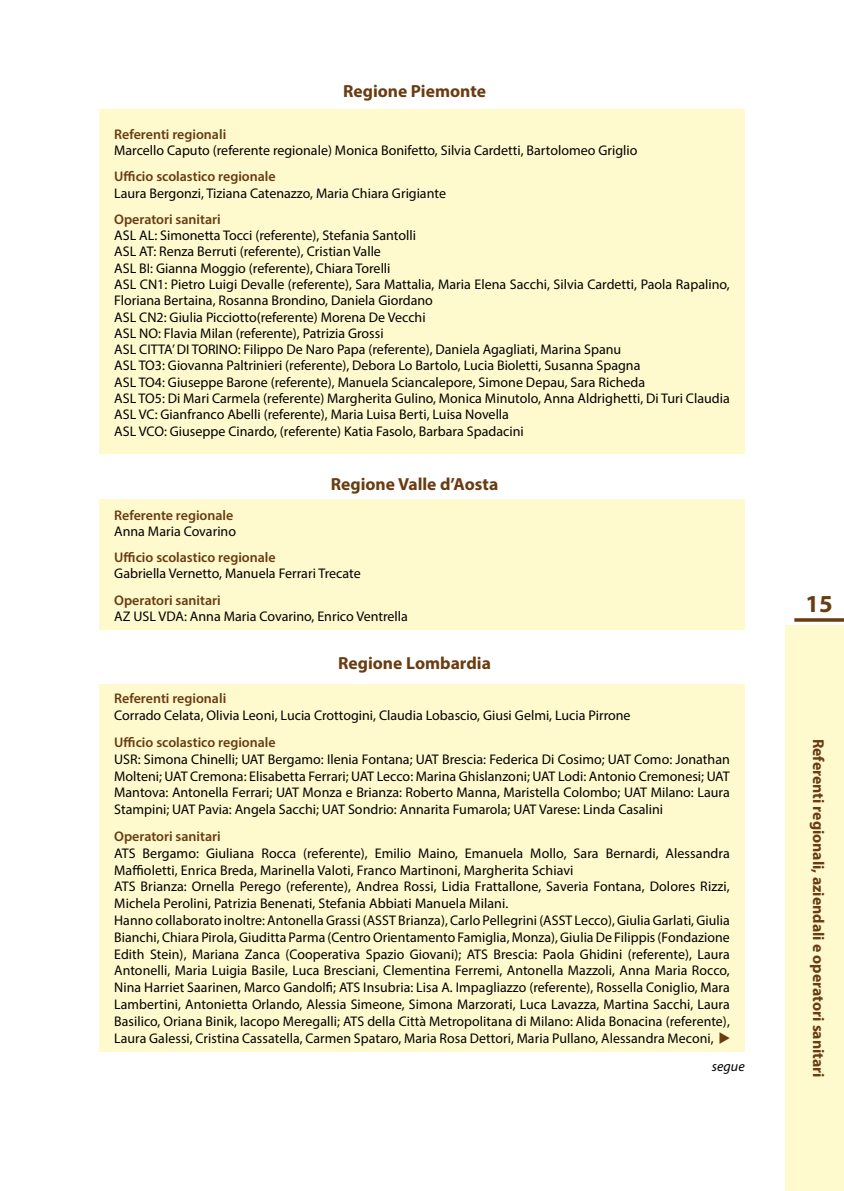
<style>
.page{position:relative;width:844px;height:1191px;background:#fff}
.page>*{position:absolute;margin:0;border:0;box-sizing:border-box;transform-origin:0 0}
.t1{font:700 24.5px "Myriad Pro";color:#693c11}
.t2{font:700 17.5px "Myriad Pro";color:#693c11}
.t3{font:700 15.75px "Myriad Pro";color:#693c11}
.t4{font:14px/16.8px "Myriad Pro";color:#000}
.t5{font:600 14px "Myriad Pro";color:#693c11}
.t6{font:italic 14px "Myriad Pro";letter-spacing:.005em;color:#000}
.s1{color:#693c11}
</style>
<div class="page">
<div style="left:99px;top:110px;width:645px;height:344px;background:#fff9ce"></div>
<div style="left:99px;top:500px;width:645px;height:130px;background:#fff9ce"></div>
<div style="left:99px;top:684px;width:645px;height:367px;background:#fff9ce"></div>
<svg style="left:794px;top:618px;width:49px;height:4px"></svg>
<div style="left:785px;top:625px;width:58px;height:566px;background:#fff9ce"></div>
<p class="t2" style="left:343px;top:80px;width:144px">Regione Piemonte</p>
<p class="t5" style="left:114px;top:125px;width:114px">Referenti regionali</p>
<p class="t4" style="left:114px;top:142px;width:524px">Marcello Caputo (referente regionale) Monica Bonifetto, Silvia Cardetti, Bartolomeo Griglio</p>
<p class="t5" style="left:114px;top:168px;width:163px">Ufficio scolastico regionale</p>
<p class="t4" style="left:114px;top:184px;width:333px">Laura Bergonzi, Tiziana Catenazzo, Maria Chiara Grigiante</p>
<p class="t5" style="left:114px;top:210px;width:108px">Operatori sanitari</p>
<p class="t4" style="left:114px;top:227px;width:617px;line-height:16.3px">ASL AL: Simonetta Tocci (referente), Stefania Santolli<br>ASL AT: Renza Berruti (referente), Cristian Valle<br>ASL BI: Gianna Moggio (referente), Chiara Torelli<br>ASL CN1: Pietro Luigi Devalle (referente), Sara Mattalia, Maria Elena Sacchi, Silvia Cardetti, Paola Rapalino, Floriana Bertaina, Rosanna Brondino, Daniela Giordano<br>ASL CN2: Giulia Picciotto(referente) Morena De Vecchi<br>ASL NO: Flavia Milan (referente), Patrizia Grossi<br>ASL CITTA’ DI TORINO: Filippo De Naro Papa (referente), Daniela Agagliati, Marina Spanu<br>ASL TO3: Giovanna Paltrinieri (referente), Debora Lo Bartolo, Lucia Bioletti, Susanna Spagna<br>ASL TO4: Giuseppe Barone (referente), Manuela Sciancalepore, Simone Depau, Sara Richeda<br>ASL TO5: Di Mari Carmela (referente) Margherita Gulino, Monica Minutolo, Anna Aldrighetti, Di Turi Claudia ASL VC: Gianfranco Abelli (referente), Maria Luisa Berti, Luisa Novella<br>ASL VCO: Giuseppe Cinardo, (referente) Katia Fasolo, Barbara Spadacini</p>
<p class="t2" style="left:331px;top:472px;width:169px">Regione Valle d’Aosta</p>
<p class="t5" style="left:114px;top:506px;width:121px">Referente regionale</p>
<p class="t4" style="left:114px;top:522px;width:123px">Anna Maria Covarino</p>
<p class="t5" style="left:114px;top:548px;width:163px">Ufficio scolastico regionale</p>
<p class="t4" style="left:114px;top:565px;width:248px">Gabriella Vernetto, Manuela Ferrari Trecate</p>
<p class="t5" style="left:114px;top:591px;width:108px">Operatori sanitari</p>
<p class="t4" style="left:114px;top:607px;width:295px">AZ USL VDA: Anna Maria Covarino, Enrico Ventrella</p>
<p class="t2" style="left:338px;top:651px;width:154px">Regione Lombardia</p>
<p class="t5" style="left:114px;top:690px;width:114px">Referenti regionali</p>
<p class="t4" style="left:114px;top:707px;width:518px">Corrado Celata, Olivia Leoni, Lucia Crottogini, Claudia Lobascio, Giusi Gelmi, Lucia Pirrone</p>
<p class="t5" style="left:114px;top:733px;width:163px">Ufficio scolastico regionale</p>
<p class="t4" style="left:114px;top:750px;width:617px;text-align:justify">USR: Simona Chinelli; UAT Bergamo: Ilenia Fontana; UAT Brescia: Federica Di Cosimo; UAT Como: Jonathan Molteni; UAT Cremona: Elisabetta Ferrari; UAT Lecco: Marina Ghislanzoni; UAT Lodi: Antonio Cremonesi; UAT Mantova: Antonella Ferrari; UAT Monza e Brianza: Roberto Manna, Maristella Colombo; UAT Milano: Laura Stampini; UAT Pavia: Angela Sacchi; UAT Sondrio: Annarita Fumarola; UAT Varese: Linda Casalini</p>
<p class="t5" style="left:114px;top:827px;width:108px">Operatori sanitari</p>
<p class="t4" style="left:114px;top:844px;width:618px">ATS Bergamo: Giuliana Rocca (referente), Emilio Maino, Emanuela Mollo, Sara Bernardi, Alessandra Maffioletti, Enrica Breda, Marinella Valoti, Franco Martinoni, Margherita Schiavi<br>ATS Brianza: Ornella Perego (referente), Andrea Rossi, Lidia Frattallone, Saveria Fontana, Dolores Rizzi, Michela Perolini, Patrizia Benenati, Stefania Abbiati Manuela Milani.<br>Hanno collaborato inoltre: Antonella Grassi (ASST Brianza), Carlo Pellegrini (ASST Lecco), Giulia Garlati, Giulia Bianchi, Chiara Pirola, Giuditta Parma (Centro Orientamento Famiglia, Monza), Giulia De Filippis (Fondazione Edith Stein), Mariana Zanca (Cooperativa Spazio Giovani); ATS Brescia: Paola Ghidini (referente), Laura Antonelli, Maria Luigia Basile, Luca Bresciani, Clementina Ferremi, Antonella Mazzoli, Anna Maria Rocco, Nina Harriet Saarinen, Marco Gandolfi; ATS Insubria: Lisa A. Impagliazzo (referente), Rossella Coniglio, Mara Lambertini, Antonietta Orlando, Alessia Simeone, Simona Marzorati, Luca Lavazza, Martina Sacchi, Laura Basilico, Oriana Binik, Iacopo Meregalli; ATS della Città Metropolitana di Milano: Alida Bonacina (referente), Laura Galessi, Cristina Cassatella, Carmen Spataro, Maria Rosa Dettori, Maria Pullano, Alessandra Meconi, <span class="s1">◆</span></p>
<p class="t6" style="left:711px;top:1057px;width:34px">segue</p>
<h1 class="t1" style="left:805px;top:587px;width:29px">15</h1>
<p class="t3" style="left:828px;top:738px;width:340px;rotate:90deg">Referenti regionali, aziendali e operatori sanitari</p>
<p class="t3" style="left:828px;top:797px;width:223px;rotate:90deg">Operatori s n tari e della scuola</p>
</div>
